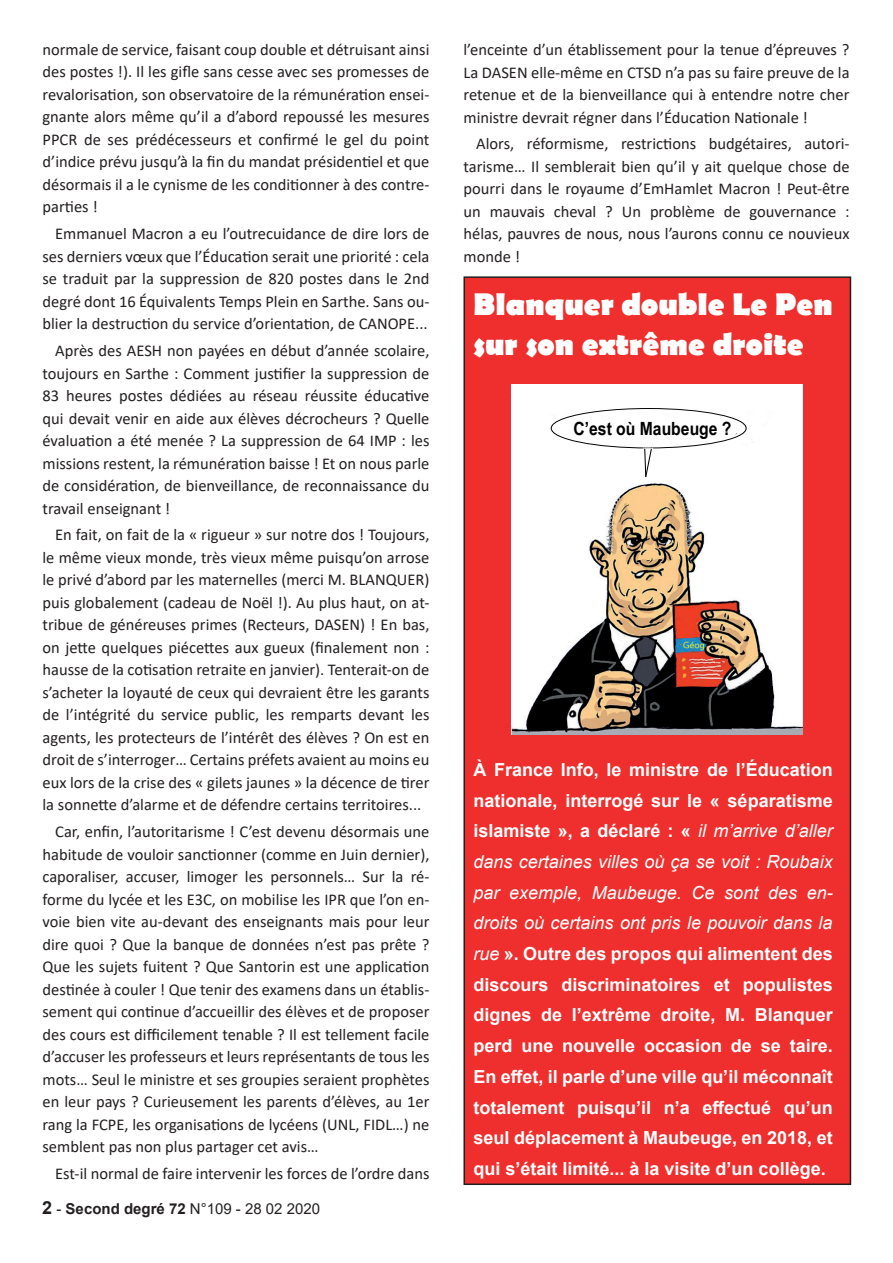
<style>
.page{position:relative;width:893px;height:1263px;background:#fff}
.page>*{position:absolute;margin:0;border:0;box-sizing:border-box;transform-origin:0 0}
.t1{font:700 31.5px/40px "Berlin Sans FB";color:#fff}
.t2{font:700 18.15px "Arial Narrow";color:#000001;scale:1.05 1}
.t3{font:700 18px/30.8px "Arial";color:#fff;text-align:justify}
.t4{font:16.5px/22.5px "Calibri";color:#231f20;text-align:justify}
.t5{font:15px "Arial";color:#231f20}
.s1{font-weight:700;font-size:18px}
.s2{font-weight:700}
.s3{font-weight:400;font-style:italic}
</style>
<div class="page">
<div style="left:464px;top:277px;width:386px;height:907px;background:#ee2f2d"></div>
<div style="left:463px;top:276px;width:388px;height:909px;border:2px solid #231f20"></div>
<img style="left:512px;top:384px;width:290px;height:350px">
<div style="left:551px;top:408px;width:206px;height:69px;background:#fff"></div>
<p class="t4" style="left:43px;top:38px;width:388px">normale de service, faisant coup double et détruisant ainsi des postes !). Il les gifle sans cesse avec ses promesses de revalorisation, son observatoire de la rémunération ensei&shy;gnante alors même qu’il a d’abord repoussé les mesures PPCR de ses prédécesseurs et confirmé le gel du point d’indice prévu jusqu’à la fin du mandat présidentiel et que désormais il a le cynisme de les conditionner à des contre&shy;parties !</p>
<p class="t4" style="left:43px;top:222px;width:388px;text-indent:13px">Emmanuel Macron a eu l’outrecuidance de dire lors de ses derniers vœux que l’Éducation serait une priorité : cela se traduit par la suppression de 820 postes dans le 2nd degré dont 16 Équivalents Temps Plein en Sarthe. Sans ou&shy;blier la destruction du service d’orientation, de CANOPE...</p>
<p class="t4" style="left:43px;top:339px;width:388px;text-indent:13px">Après des AESH non payées en début d’année scolaire, toujours en Sarthe : Comment justifier la suppression de 83 heures postes dédiées au réseau réussite éducative qui devait venir en aide aux élèves décrocheurs ? Quelle évaluation a été menée ? La suppression de 64 IMP : les missions restent, la rémunération baisse ! Et on nous parle de considération, de bienveillance, de reconnaissance du travail enseignant !</p>
<p class="t4" style="left:43px;top:523px;width:388px;text-indent:13px">En fait, on fait de la « rigueur » sur notre dos ! Toujours, le même vieux monde, très vieux même puisqu’on arrose le privé d’abord par les maternelles (merci M. BLANQUER) puis globalement (cadeau de Noël !). Au plus haut, on at&shy;tribue de généreuses primes (Recteurs, DASEN) ! En bas, on jette quelques piécettes aux gueux (finalement non : hausse de la cotisation retraite en janvier). Tenterait-on de s’acheter la loyauté de ceux qui devraient être les garants de l’intégrité du service public, les remparts devant les agents, les protecteurs de l’intérêt des élèves ? On est en droit de s’interroger… Certains préfets avaient au moins eu eux lors de la crise des « gilets jaunes » la décence de tirer la sonnette d’alarme et de défendre certains territoires...</p>
<p class="t4" style="left:43px;top:820px;width:388px;text-indent:13px">Car, enfin, l’autoritarisme ! C’est devenu désormais une habitude de vouloir sanctionner (comme en Juin dernier), caporaliser, accuser, limoger les personnels… Sur la ré&shy;forme du lycée et les E3C, on mobilise les IPR que l’on en&shy;voie bien vite au-devant des enseignants mais pour leur dire quoi ? Que la banque de données n’est pas prête ?<br>Que les sujets fuitent ? Que Santorin est une application destinée à couler ! Que tenir des examens dans un établis&shy;sement qui continue d’accueillir des élèves et de proposer des cours est difficilement tenable ? Il est tellement facile d’accuser les professeurs et leurs représentants de tous les mots… Seul le ministre et ses groupies seraient prophètes en leur pays ? Curieusement les parents d’élèves, au 1er rang la FCPE, les organisations de lycéens (UNL, FIDL…) ne semblent pas non plus partager cet avis…</p>
<p class="t4" style="left:55px;top:1162px;width:376px">Est-il normal de faire intervenir les forces de l’ordre dans</p>
<p class="t5" style="left:42px;top:1198px;width:279px"><span class="s1">2</span> - <span class="s2">Second degré 72</span> N°109 - 28 02 2020</p>
<p class="t4" style="left:463px;top:38px;width:388px">l’enceinte d’un établissement pour la tenue d’épreuves ?<br>La DASEN elle-même en CTSD n’a pas su faire preuve de la retenue et de la bienveillance qui à entendre notre cher ministre devrait régner dans l’Éducation Nationale !</p>
<p class="t4" style="left:463px;top:132px;width:388px;text-indent:13px">Alors, réformisme, restrictions budgétaires, autori&shy;tarisme… Il semblerait bien qu’il y ait quelque chose de pourri dans le royaume d’EmHamlet Macron ! Peut-être un mauvais cheval ? Un problème de gouvernance : hélas, pauvres de nous, nous l’aurons connu ce nouvieux monde !</p>
<h1 class="t1" style="left:473px;top:286px;width:361px">Blanquer double Le Pen sur son extrême droite</h1>
<p class="t2" style="left:573px;top:415px;width:152px">C’est où Maubeuge ?</p>
<p class="t3" style="left:473px;top:754px;width:361px">À France Info, le ministre de l’Éducation nationale, interrogé sur le « séparatisme islamiste », a déclaré : « <span class="s3">il m’arrive d’aller dans certaines villes où ça se voit : Roubaix par exemple, Maubeuge. Ce sont des en&shy;droits où certains ont pris le pouvoir dans la rue</span> ». Outre des propos qui alimentent des discours discriminatoires et populistes dignes de l’extrême droite, M. Blanquer perd une nouvelle occasion de se taire.<br>En effet, il parle d’une ville qu’il méconnaît totalement puisqu’il n’a effectué qu’un seul déplacement à Maubeuge, en 2018, et qui s’était limité... à la visite d’un collège.</p>
</div>
